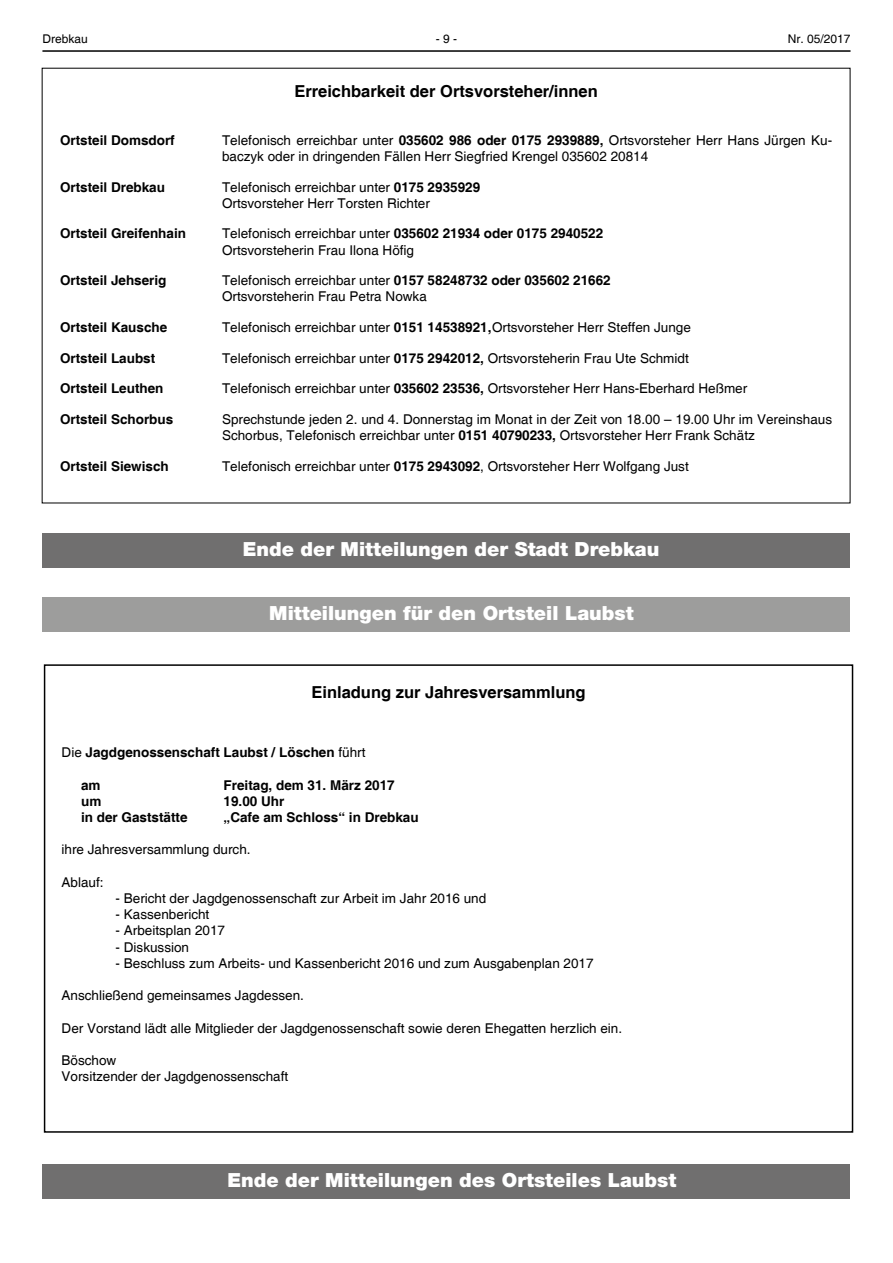
<style>
.page{position:relative;width:893px;height:1263px;background:#fff}
.page>*{position:absolute;margin:0;border:0;box-sizing:border-box;transform-origin:0 0}
.t1{font:900 19.5px "Helvetica Neue LT Pro";color:#fff}
.t2{font:700 16.5px "Helvetica";color:#000}
.t3{font:13.5px/16.2px "Helvetica";color:#000}
.t4{font:700 13.5px "Helvetica";color:#000}
.t5{font:12px "Helvetica";color:#000}
.s1{font-weight:700}
.s2{font-weight:400}
</style>
<div class="page">
<hr style="left:43px;top:51px;width:807px;height:1px;background:#000">
<div style="left:42px;top:597px;width:808px;height:34px;background:#9d9d9c"></div>
<div style="left:44px;top:664px;width:809px;height:469px;border:2px solid #000"></div>
<div style="left:43px;top:1164px;width:807px;height:34px;background:#706f6f"></div>
<div style="left:42px;top:533px;width:808px;height:34px;background:#706f6f"></div>
<p class="t5" style="left:43px;top:32px;width:47px">Drebkau</p>
<p class="t5" style="left:436px;top:32px;width:23px">- 9 -</p>
<p class="t5" style="left:788px;top:32px;width:64px">Nr. 05/2017</p>
<p class="t2" style="left:294px;top:81px;width:305px">Erreichbarkeit der Ortsvorsteher/innen</p>
<p class="t4" style="left:60px;top:132px;width:116px">Ortsteil Domsdorf</p>
<p class="t3" style="left:222px;top:132px;width:612px">Telefonisch erreichbar unter <span class="s1">035602 986 oder 0175 2939889,</span> Ortsvorsteher Herr Hans Jürgen Ku&shy;baczyk oder in dringenden Fällen Herr Siegfried Krengel 035602 20814</p>
<p class="t4" style="left:60px;top:179px;width:107px">Ortsteil Drebkau</p>
<p class="t3" style="left:222px;top:179px;width:260px">Telefonisch erreichbar unter <span class="s1">0175 2935929<br></span>Ortsvorsteher Herr Torsten Richter</p>
<p class="t4" style="left:60px;top:225px;width:128px">Ortsteil Greifenhain</p>
<p class="t3" style="left:222px;top:226px;width:383px">Telefonisch erreichbar unter <span class="s1">035602 21934 oder 0175 2940522<br></span>Ortsvorsteherin Frau Ilona Höfig</p>
<p class="t4" style="left:60px;top:272px;width:108px">Ortsteil Jehserig</p>
<p class="t3" style="left:222px;top:273px;width:390px">Telefonisch erreichbar unter <span class="s1">0157 58248732 oder 035602 21662<br></span>Ortsvorsteherin Frau Petra Nowka</p>
<p class="t4" style="left:60px;top:319px;width:109px">Ortsteil Kausche</p>
<p class="t3" style="left:222px;top:320px;width:470px">Telefonisch erreichbar unter <span class="s1">0151 14538921,</span>Ortsvorsteher Herr Steffen Junge</p>
<p class="t4" style="left:60px;top:350px;width:97px">Ortsteil Laubst</p>
<p class="t3" style="left:222px;top:350px;width:468px">Telefonisch erreichbar unter <span class="s1">0175 2942012,</span> Ortsvorsteherin Frau Ute Schmidt</p>
<p class="t4" style="left:60px;top:380px;width:105px">Ortsteil Leuthen</p>
<p class="t3" style="left:222px;top:381px;width:527px">Telefonisch erreichbar unter <span class="s1">035602 23536,</span> Ortsvorsteher Herr Hans-Eberhard Heßmer</p>
<p class="t4" style="left:60px;top:411px;width:115px">Ortsteil Schorbus</p>
<p class="t3" style="left:222px;top:411px;width:612px">Sprechstunde jeden 2. und 4. Donnerstag im Monat in der Zeit von 18.00 – 19.00 Uhr im Vereinshaus<br>Schorbus, Telefonisch erreichbar unter <span class="s1">0151 40790233,</span> Ortsvorsteher Herr Frank Schätz</p>
<p class="t4" style="left:60px;top:458px;width:110px">Ortsteil Siewisch</p>
<p class="t3" style="left:222px;top:458px;width:468px">Telefonisch erreichbar unter <span class="s1">0175 2943092</span>, Ortsvorsteher Herr Wolfgang Just</p>
<h1 class="t1" style="left:243px;top:537px;width:418px">Ende der Mitteilungen der Stadt Drebkau</h1>
<h1 class="t1" style="left:269px;top:601px;width:366px">Mitteilungen für den Ortsteil Laubst</h1>
<p class="t2" style="left:311px;top:682px;width:276px">Einladung zur Jahresversammlung</p>
<p class="t4" style="left:62px;top:744px;width:305px"><span class="s2">Die</span> Jagdgenossenschaft Laubst / Löschen <span class="s2">führt</span></p>
<p class="t4" style="left:81px;top:776px;width:21px">am</p>
<p class="t4" style="left:224px;top:776px;width:173px">Freitag, dem 31. März 2017</p>
<p class="t4" style="left:81px;top:793px;width:22px">um</p>
<p class="t4" style="left:224px;top:793px;width:62px">19.00 Uhr</p>
<p class="t4" style="left:81px;top:809px;width:108px">in der Gaststätte</p>
<p class="t4" style="left:224px;top:809px;width:197px">„Cafe am Schloss“ in Drebkau</p>
<p class="t3" style="left:62px;top:842px;width:191px">ihre Jahresversammlung durch.</p>
<p class="t3" style="left:62px;top:874px;width:44px">Ablauf:</p>
<p class="t3" style="left:116px;top:890px;width:372px">- Bericht der Jagdgenossenschaft zur Arbeit im Jahr 2016 und</p>
<p class="t3" style="left:116px;top:907px;width:95px">- Kassenbericht</p>
<p class="t3" style="left:116px;top:923px;width:111px">- Arbeitsplan 2017</p>
<p class="t3" style="left:116px;top:939px;width:75px">- Diskussion</p>
<p class="t3" style="left:116px;top:955px;width:479px">- Beschluss zum Arbeits- und Kassenbericht 2016 und zum Ausgabenplan 2017</p>
<p class="t3" style="left:62px;top:988px;width:244px">Anschließend gemeinsames Jagdessen.</p>
<p class="t3" style="left:62px;top:1020px;width:562px">Der Vorstand lädt alle Mitglieder der Jagdgenossenschaft sowie deren Ehegatten herzlich ein.</p>
<p class="t3" style="left:62px;top:1052px;width:228px">Böschow<br>Vorsitzender der Jagdgenossenschaft</p>
<h1 class="t1" style="left:227px;top:1168px;width:450px">Ende der Mitteilungen des Ortsteiles Laubst</h1>
</div>
